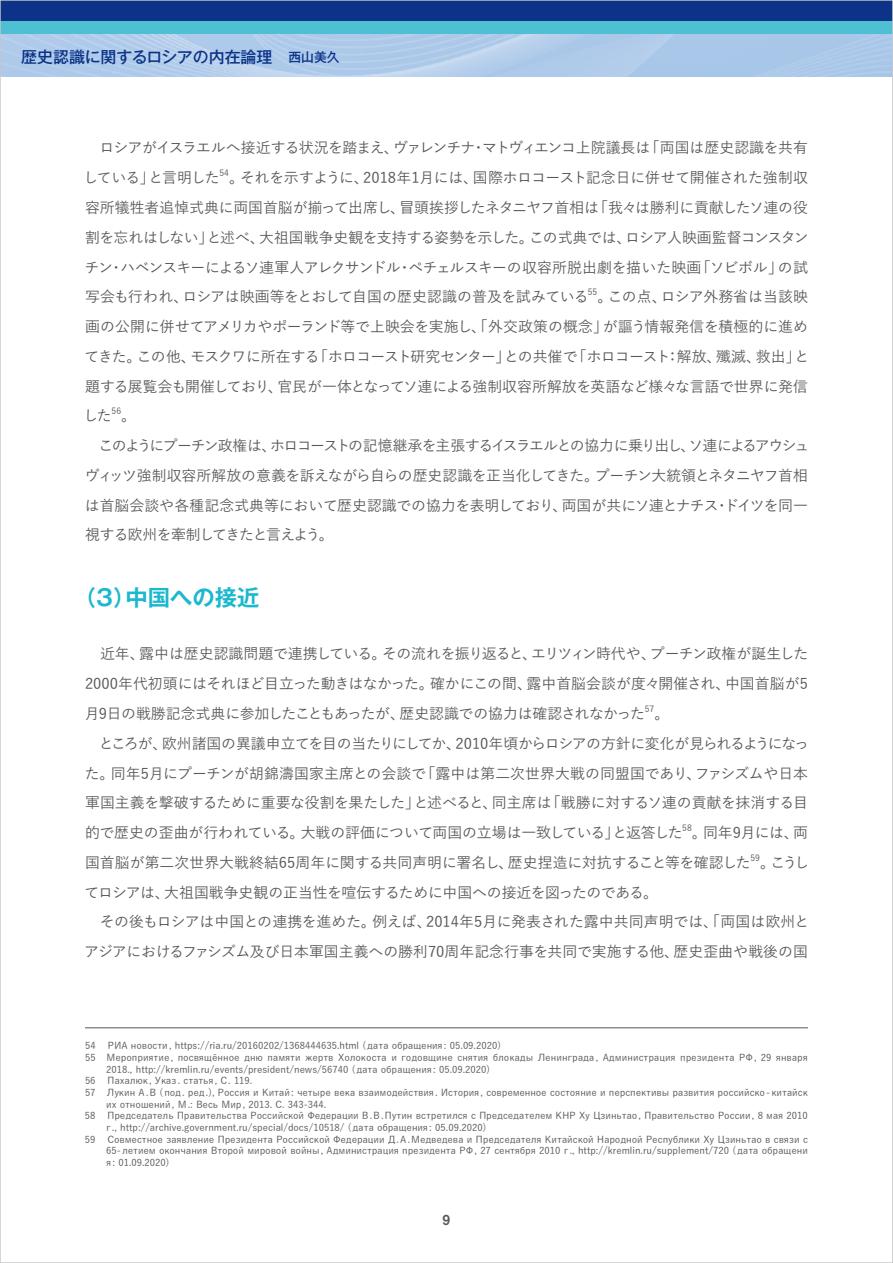
<style>
.page{position:relative;width:893px;height:1263px;background:#fff}
.page>*{position:absolute;margin:0;border:0;box-sizing:border-box;transform-origin:0 0}
.t1{font:700 22.35px "Gothic MB101 Pro De";color:#1bb8ce}
.t2{font:500 15.9px "Gothic MB101 Pro";color:#0c3388}
.t3{font:14.85px/29.7px "Yu Gothic Std M";letter-spacing:-.015em;color:#595757;text-align:justify}
.t4{font:14.85px/29.7px "Yu Gothic Std M";letter-spacing:-.04em;color:#595757}
.t5{font:14.85px/29.7px "Yu Gothic Std M";letter-spacing:-.055em;color:#595757}
.t6{font:13.8px "Midashi Go Pr 5 MB31";color:#595757}
.t7{font:9.6px "Yu Gothic Std M";letter-spacing:-.425em;color:#595757}
.t8{font:9.6px "Yu Gothic Std M";color:#595757}
.t9{font:9.6px "Yu Gothic Std M";letter-spacing:-.445em;color:#595757}
.t10{font:9.6px "Yu Gothic Std M";letter-spacing:-.31em;color:#595757}
.t11{font:9.6px "Yu Gothic Std M";letter-spacing:-.46em;color:#595757}
.t12{font:8.7px "Yu Gothic Std M";color:#595757}
.s1{font-size:12.75px}
</style>
<div class="page">
<img style="left:2px;top:34px;width:889px;height:43px">
<div style="left:0;top:0;width:893px;height:21px;background:#0c3388"></div>
<div style="left:0;top:21px;width:893px;height:13px;background:#4fbfd3"></div>
<hr style="left:85px;top:1027px;width:723px;height:1px;background:#595757">
<svg style="left:892px;top:0;width:1px;height:1263px"></svg>
<p class="t2" style="left:21px;top:44px;width:320px">歴史認識に関するロシアの内在論理　<span class="s1">西山美久</span></p>
<p class="t5" style="left:84px;top:132px;width:726px">　ロシアがイスラエルへ接近する状況を踏まえ、ヴァレンチナ・マトヴィエンコ上院議長は「両国は歴史認識を共有している」と言明した</p>
<p class="t12" style="left:219px;top:166px;width:11px">54</p>
<p class="t3" style="left:85px;top:162px;width:725px;text-indent:144px">。それを示すように、2018年1月には、国際ホロコースト記念日に併せて開催された強制収容所犠牲者追悼式典に両国首脳が揃って出席し、冒頭挨拶したネタニヤフ首相は「我々は勝利に貢献したソ連の役割を忘れはしない」と述べ、大祖国戦争史観を支持する姿勢を示した。この式典では、ロシア人映画監督コンスタンチン・ハベンスキーによるソ連軍人アレクサンドル・ペチェルスキーの収容所脱出劇を描いた映画「ソビボル」の試写会も行われ、ロシアは映画等をとおして自国の歴史認識の普及を試みている</p>
<p class="t12" style="left:588px;top:285px;width:11px">55</p>
<p class="t3" style="left:84px;top:281px;width:727px;text-indent:514px">。この点、ロシア外務省は当該映画の公開に併せてアメリカやポーランド等で上映会を実施し、「外交政策の概念」が謳う情報発信を積極的に進めてきた。この他、モスクワに所在する「ホロコースト研究センター」との共催で「ホロコースト：解放、殲滅、救出」と題する展覧会も開催しており、官民が一体となってソ連による強制収容所解放を英語など様々な言語で世界に発信した</p>
<p class="t12" style="left:112px;top:404px;width:11px">56</p>
<p class="t4" style="left:85px;top:400px;width:726px;text-indent:36px">。<br>　このようにプーチン政権は、ホロコーストの記憶継承を主張するイスラエルとの協力に乗り出し、ソ連によるアウシュヴィッツ強制収容所解放の意義を訴えながら自らの歴史認識を正当化してきた。プーチン大統領とネタニヤフ首相は首脳会談や各種記念式典等において歴史認識での協力を表明しており、両国が共にソ連とナチス・ドイツを同一視する欧州を牽制してきたと言えよう。</p>
<h1 class="t1" style="left:74px;top:579px;width:187px">（３）中国への接近</h1>
<p class="t3" style="left:85px;top:638px;width:725px">　近年、露中は歴史認識問題で連携している。その流れを振り返ると、エリツィン時代や、プーチン政権が誕生した2000年代初頭にはそれほど目立った動きはなかった。確かにこの間、露中首脳会談が度々開催され、中国首脳が5月9日の戦勝記念式典に参加したこともあったが、歴史認識での協力は確認されなかった</p>
<p class="t12" style="left:645px;top:702px;width:11px">57</p>
<p class="t3" style="left:85px;top:698px;width:726px;text-align:left;text-indent:569px">。<br>　ところが、欧州諸国の異議申立てを目の当たりにしてか、2010年頃からロシアの方針に変化が見られるようになった。同年5月にプーチンが胡錦濤国家主席との会談で「露中は第二次世界大戦の同盟国であり、ファシズムや日本軍国主義を撃破するために重要な役割を果たした」と述べると、同主席は「戦勝に対するソ連の貢献を抹消する目的で歴史の歪曲が行われている。大戦の評価について両国の立場は一致している」と返答した</p>
<p class="t12" style="left:682px;top:821px;width:11px">58</p>
<p class="t3" style="left:85px;top:817px;width:724px;text-indent:607px">。同年9月には、両国首脳が第二次世界大戦終結65周年に関する共同声明に署名し、歴史捏造に対抗すること等を確認した</p>
<p class="t12" style="left:750px;top:851px;width:11px">59</p>
<p class="t3" style="left:760px;top:847px;width:51px">。こうし</p>
<p class="t3" style="left:84px;top:876px;width:727px;text-align:left">てロシアは、大祖国戦争史観の正当性を喧伝するために中国への接近を図ったのである。<br>　その後もロシアは中国との連携を進めた。例えば、2014年5月に発表された露中共同声明では、「両国は欧州とアジアにおけるファシズム及び日本軍国主義への勝利70周年記念行事を共同で実施する他、歴史歪曲や戦後の国</p>
<p class="t8" style="left:85px;top:1039px;width:417px">54 РИАновости, https://ria.ru/20160202/1368444635.html (датаобращения: 05.09.2020)</p>
<p class="t7" style="left:85px;top:1050px;width:726px">55 Мероприятие , посвящённое дню памяти жертв Холокоста и годовщине снятия блокады Ленинграда , Администрация президента РФ , 29 января</p>
<p class="t8" style="left:106px;top:1062px;width:385px">2018., http://kremlin.ru/events/president/news/56740 (датаобращения: 05.09.2020)</p>
<p class="t11" style="left:85px;top:1074px;width:169px">56 Пахалюк , Указ . статья , С . 1 19.</p>
<p class="t9" style="left:85px;top:1085px;width:727px">57 Лукин А . В ( под . ред .) , Россия и Китай : четыре века взаимодействия . История , современное состояние и перспективы развития российско - китайск</p>
<p class="t10" style="left:104px;top:1097px;width:224px">ихотношений, М.: ВесьМир, 2013. C. 343-344.</p>
<p class="t7" style="left:85px;top:1109px;width:724px">58 Председатель Правительства Российской Федерации В . В . Путин встретился с Председателем КНР Ху Цзиньтао , Правительство России , 8 мая 2010</p>
<p class="t8" style="left:104px;top:1120px;width:384px">г., http://archive.government.ru/special/docs/10518/ (датаобращения: 05.09.2020)</p>
<p class="t7" style="left:85px;top:1132px;width:727px">59 Совместное заявление Президента Российской Федерации Д . А . М едведева и Председателя Китайской Народной Республики Ху Цзиньтао в связи с</p>
<p class="t7" style="left:106px;top:1144px;width:705px">65- летием окончания Второй мировой войны , Администрация президента РФ , 27 сентября 2010 г ., http://krem lin.ru/su pplement/720 ( дата обращени</p>
<p class="t7" style="left:104px;top:1155px;width:67px">я: 01.09.2020)</p>
<p class="t6" style="left:443px;top:1208px;width:9px">9</p>
</div>
